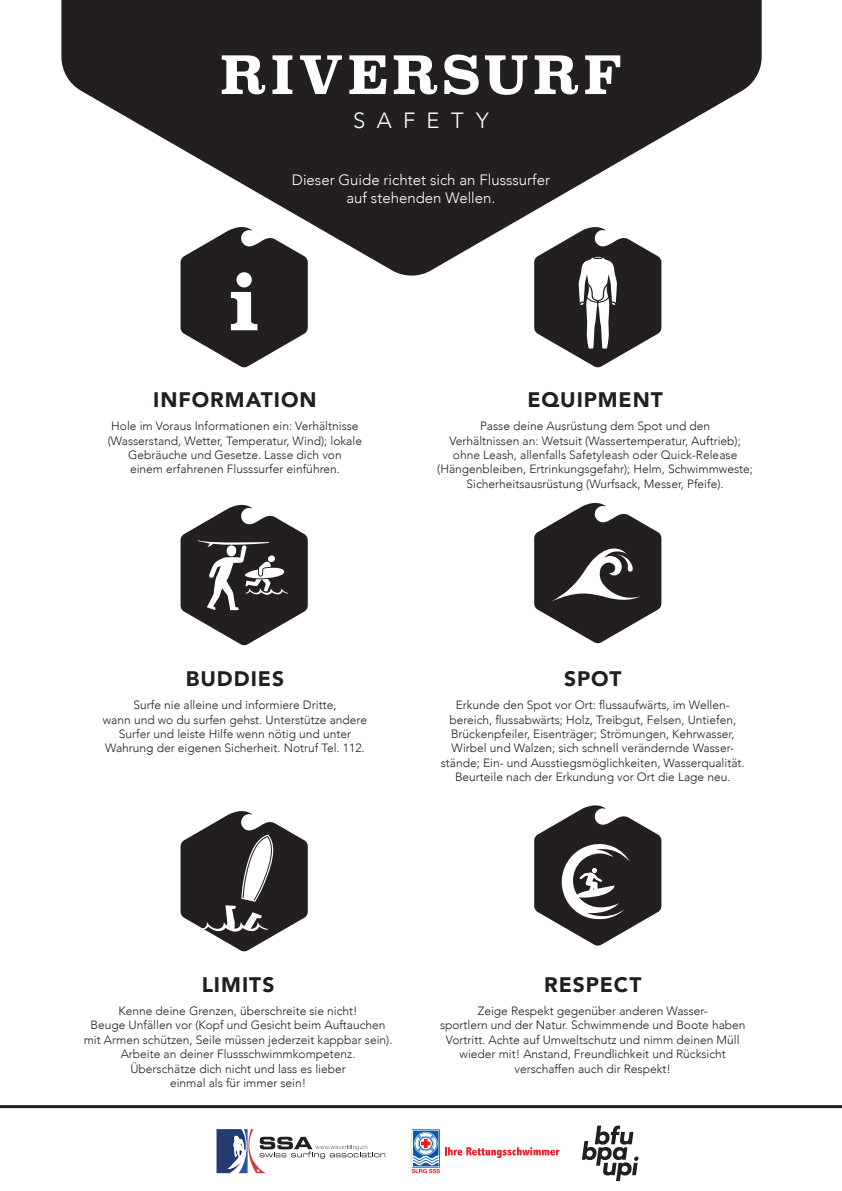
<style>
.page{position:relative;width:842px;height:1191px;background:#fff}
.page>*{position:absolute;margin:0;border:0;box-sizing:border-box;transform-origin:0 0}
.t1{font:700 52px "Superclarendon";letter-spacing:.07em;color:#fff}
.t2{font:300 22px "Avenir";letter-spacing:.515em;color:#fff}
.t3{font:900 21px "Avenir";letter-spacing:.045em;color:#231f20}
.t4{font:300 15px/18px "Avenir";color:#fff;text-align:center}
.t5{font:300 12px/14.4px "Avenir";color:#231f20;text-align:center}
</style>
<div class="page">
<svg style="left:61px;top:0;width:701px;height:277px;fill:#231f20"></svg>
<svg style="left:181px;top:224px;width:127px;height:144px"></svg>
<svg style="left:534px;top:224px;width:127px;height:144px"></svg>
<svg style="left:181px;top:504px;width:127px;height:141px"></svg>
<svg style="left:534px;top:502px;width:127px;height:141px"></svg>
<svg style="left:181px;top:811px;width:127px;height:140px"></svg>
<svg style="left:534px;top:805px;width:127px;height:141px"></svg>
<hr style="left:0;top:1105px;width:842px;height:3px;background:#231f20">
<svg style="left:217px;top:1129px;width:168px;height:44px"></svg>
<div style="left:412px;top:1129px;width:28px;height:38px;background:#5d96c9"></div>
<svg style="left:412px;top:1130px;width:147px;height:43px"></svg>
<svg style="left:582px;top:1125px;width:56px;height:56px"></svg>
<h1 class="t1" style="left:220px;top:36px;width:404px">RIVERSURF</h1>
<h2 class="t2" style="left:353px;top:107px;width:137px">Safety</h2>
<p class="t4" style="left:292px;top:170px;width:260px">Dieser Guide richtet sich an Flusssurfer auf stehenden Wellen.</p>
<h3 class="t3" style="left:153px;top:382px;width:165px">INFORMATION</h3>
<p class="t5" style="left:108px;top:419px;width:256px">Hole im Voraus Informationen ein: Verhältnisse (Wasserstand, Wetter, Temperatur, Wind); lokale Gebräuche und Gesetze. Lasse dich von<br>einem erfahrenen Flusssurfer einführen.</p>
<h3 class="t3" style="left:527px;top:382px;width:137px">EQUIPMENT</h3>
<p class="t5" style="left:437px;top:419px;width:317px">Passe deine Ausrüstung dem Spot und den<br>Verhältnissen an: Wetsuit (Wassertemperatur, Auftrieb); ohne Leash, allenfalls Safetyleash oder Quick-Release (Hängenbleiben, Ertrinkungsgefahr); Helm, Schwimmweste; Sicherheitsausrüstung (Wurfsack, Messer, Pfeife).</p>
<h3 class="t3" style="left:186px;top:661px;width:100px">BUDDIES</h3>
<p class="t5" style="left:103px;top:698px;width:266px">Surfe nie alleine und informiere Dritte,<br>wann und wo du surfen gehst. Unterstütze andere Surfer und leiste Hilfe wenn nötig und unter Wahrung der eigenen Sicherheit. Notruf Tel. 112.</p>
<h3 class="t3" style="left:564px;top:661px;width:59px">SPOT</h3>
<p class="t5" style="left:441px;top:698px;width:305px">Erkunde den Spot vor Ort: flussaufwärts, im Wellen&shy;bereich, flussabwärts; Holz, Treibgut, Felsen, Untiefen, Brückenpfeiler, Eisenträger; Strömungen, Kehrwasser, Wirbel und Walzen; sich schnell verändernde Wasser&shy;stände; Ein- und Ausstiegsmöglichkeiten, Wasserqualität.<br>Beurteile nach der Erkundung vor Ort die Lage neu.</p>
<h3 class="t3" style="left:202px;top:966px;width:74px">LIMITS</h3>
<p class="t5" style="left:84px;top:1003px;width:310px">Kenne deine Grenzen, überschreite sie nicht!<br>Beuge Unfällen vor (Kopf und Gesicht beim Auftauchen mit Armen schützen, Seile müssen jederzeit kappbar sein).<br>Arbeite an deiner Flussschwimmkompetenz.<br>Überschätze dich nicht und lass es lieber<br>einmal als für immer sein!</p>
<h3 class="t3" style="left:544px;top:966px;width:99px">RESPECT</h3>
<p class="t5" style="left:440px;top:1003px;width:307px">Zeige Respekt gegenüber anderen Wasser-<br>sportlern und der Natur. Schwimmende und Boote haben Vortritt. Achte auf Umweltschutz und nimm deinen Müll wieder mit! Anstand, Freundlichkeit und Rücksicht verschaffen auch dir Respekt!</p>
</div>
